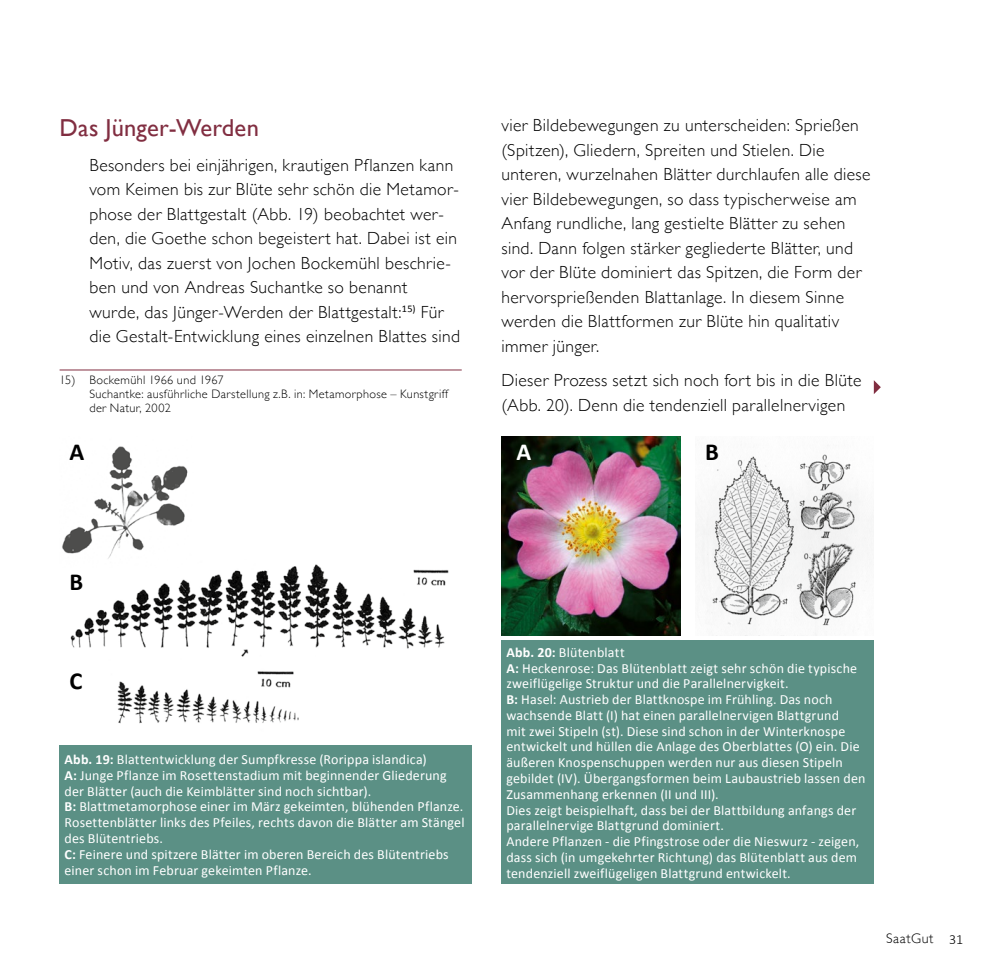
<style>
.page{position:relative;width:993px;height:968px;background:#fff}
.page>*{position:absolute;margin:0;border:0;box-sizing:border-box;transform-origin:0 0}
.sub{font:24.5px "Gill Sans";letter-spacing:.01em;color:#812e41}
.t1{font:700 24.5px "Calibri";color:#000}
.t2{font:700 24.5px "Calibri";color:#fff}
.fließ{font:300 17.5px/24.5px "Gill Sans";letter-spacing:.02em;color:#000}
.t3{font:14px/15.8px "Calibri";letter-spacing:.01em;color:#fff}
.t4{font:300 14px "Gill Sans";letter-spacing:.035em;color:#000}
.fuß2{font:300 12.25px/14px "Gill Sans";letter-spacing:.03em;color:#000}
.s1{font-weight:700}
.s2{font-family:"Calibri"}
</style>
<div class="page">
<img style="left:70px;top:564px;width:379px;height:93px">
<img style="left:117px;top:671px;width:182px;height:53px">
<img style="left:62px;top:446px;width:132px;height:121px">
<hr style="left:60px;top:369px;width:401px;height:1px;background:#812e41">
<svg style="left:873px;top:380px;width:7px;height:14px"></svg>
<div style="left:60px;top:744px;width:411px;height:139px;background:#5b9085"></div>
<img style="left:696px;top:454px;width:176px;height:181px">
<img style="left:501px;top:437px;width:179px;height:198px">
<div style="left:501px;top:640px;width:372px;height:243px;background:#5b9085"></div>
<p class="sub" style="left:60px;top:113px;width:201px">Das Jünger-Werden</p>
<p class="fließ" style="left:89px;top:152px;width:372px">Besonders bei einjährigen, krautigen Pflanzen kann vom Keimen bis zur Blüte sehr schön die Metamor&shy;phose der Blattgestalt (Abb. 19) beobachtet wer&shy;den, die Goethe schon begeistert hat. Dabei ist ein Motiv, das zuerst von Jochen Bockemühl beschrie&shy;ben und von Andreas Suchantke so benannt wurde, das Jünger-Werden der Blattgestalt:<sup>15)</sup> Für die Gestalt-Entwicklung eines einzelnen Blattes sind</p>
<p class="fuß2" style="left:89px;top:372px;width:360px;text-indent:-30px">15) Bockemühl 1966 und 1967<br>Suchantke: ausführliche Darstellung z.B. in: Metamorphose – Kunstgriff der Natur, 2002</p>
<p class="t1" style="left:69px;top:434px;width:16px">A</p>
<p class="fließ" style="left:501px;top:112px;width:370px">vier Bildebewegungen zu unterscheiden: Sprießen (Spitzen), Gliedern, Spreiten und Stielen. Die unteren, wurzelnahen Blätter durchlaufen alle diese vier Bildebewegungen, so dass typischerweise am Anfang rundliche, lang gestielte Blätter zu sehen sind. Dann folgen stärker gegliederte Blätter, und vor der Blüte dominiert das Spitzen, die Form der hervorsprießenden Blattanlage. In diesem Sinne werden die Blattformen zur Blüte hin qualitativ immer jünger.</p>
<p class="fließ" style="left:501px;top:367px;width:361px">Dieser Prozess setzt sich noch fort bis in die Blüte (Abb. 20). Denn die tendenziell parallelnervigen</p>
<p class="t2" style="left:516px;top:434px;width:16px">A</p>
<p class="t1" style="left:704px;top:434px;width:15px">B</p>
<p class="t1" style="left:69px;top:564px;width:15px">B</p>
<p class="t1" style="left:69px;top:663px;width:14px">C</p>
<p class="t3" style="left:64px;top:751px;width:401px"><span class="s1">Abb. 19:</span> Blattentwicklung der Sumpfkresse (Rorippa islandica)<br><span class="s1">A:</span> Junge Pflanze im Rosettenstadium mit beginnender Gliederung der Blätter (auch die Keimblätter sind noch sichtbar).<br><span class="s1">B:</span> Blattmetamorphose einer im März gekeimten, blühenden Pflanze.<br>Rosettenblätter links des Pfeiles, rechts davon die Blätter am Stängel des Blütentriebs.<br><span class="s1">C:</span> Feinere und spitzere Blätter im oberen Bereich des Blütentriebs einer schon im Februar gekeimten Pflanze.</p>
<p class="t3" style="left:506px;top:644px;width:360px"><span class="s1">Abb. 20:</span> Blütenblatt<br><span class="s1">A:</span> Heckenrose: Das Blütenblatt zeigt sehr schön die typische zweiflügelige Struktur und die Parallelnervigkeit.<br><span class="s1">B:</span> Hasel: Austrieb der Blattknospe im Frühling. Das noch wachsende Blatt (I) hat einen parallelnervigen Blattgrund<br>mit zwei Stipeln (st). Diese sind schon in der Winterknospe entwickelt und hüllen die Anlage des Oberblattes (O) ein. Die äußeren Knospenschuppen werden nur aus diesen Stipeln gebildet (IV). Übergangsformen beim Laubaustrieb lassen den Zusammenhang erkennen (II und III).<br>Dies zeigt beispielhaft, dass bei der Blattbildung anfangs der parallelnervige Blattgrund dominiert.<br>Andere Pflanzen - die Pfingstrose oder die Nieswurz - zeigen, dass sich (in umgekehrter Richtung) das Blütenblatt aus dem tendenziell zweiflügeligen Blattgrund entwickelt.</p>
<p class="t4" style="left:885px;top:927px;width:78px">SaatGut <span class="s2">31</span></p>
</div>
